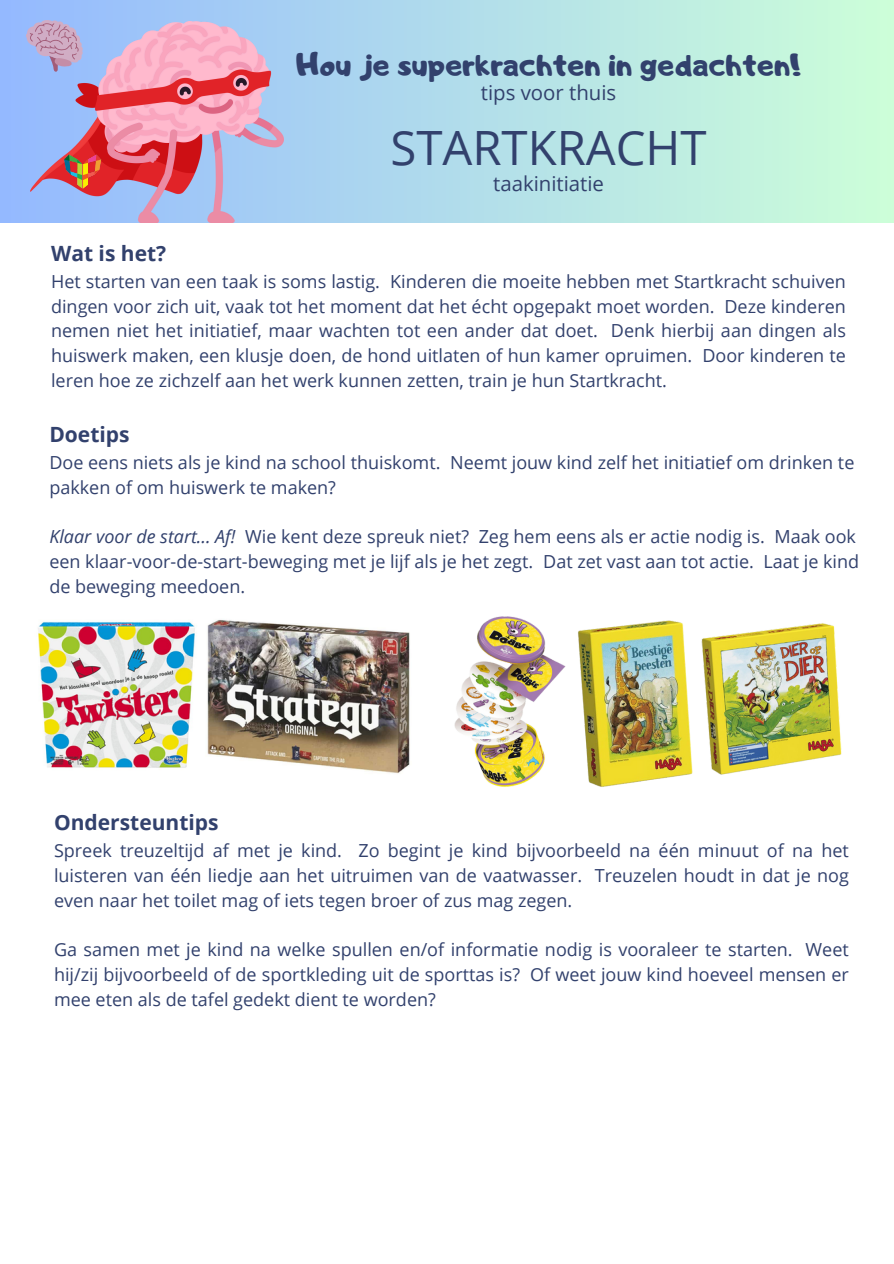
<style>
.page{position:relative;width:894px;height:1264px;background:#fff}
.page>*{position:absolute;margin:0;border:0;box-sizing:border-box;transform-origin:0 0}
.t1{font:47.25px "Open Sans";color:#32416d}
.t2{font:30.75px "Adigiana Toybox";color:#32416d}
.t3{font:700 21px "Open Sans";color:#32416d}
.t4{font:20.4px "Open Sans";color:#32416d}
.t5{font:18px/24.8px "Open Sans";color:#32416d;text-align:justify}
.s1{font-style:italic}
</style>
<div class="page">
<div style="left:0;top:0;width:893px;height:222px;background:linear-gradient(to right,#94b9ff,#cdfed8)"></div>
<img style="left:30px;top:21px;width:253px;height:202px">
<img style="left:54px;top:148px;width:57px;height:54px">
<svg style="left:21px;top:14px;width:68px;height:60px;background:#adaedc"></svg>
<img style="left:38px;top:621px;width:157px;height:149px">
<img style="left:207px;top:620px;width:203px;height:154px">
<img style="left:454px;top:616px;width:112px;height:171px">
<img style="left:578px;top:620px;width:115px;height:167px">
<img style="left:701px;top:623px;width:141px;height:152px">
<p class="t2" style="left:296px;top:45px;width:506px">Hou je superkrachten in gedachten!</p>
<p class="t4" style="left:480px;top:78px;width:137px">tips voor thuis</p>
<h2 class="t1" style="left:390px;top:115px;width:317px">STARTKRACHT</h2>
<h3 class="t4" style="left:493px;top:169px;width:112px">taakinitiatie</h3>
<h1 class="t3" style="left:51px;top:238px;width:117px">Wat is het?</h1>
<h3 class="t5" style="left:51px;top:268px;width:796px">Het starten van een taak is soms lastig. Kinderen die moeite hebben met Startkracht schuiven dingen voor zich uit, vaak tot het moment dat het écht opgepakt moet worden. Deze kinderen nemen niet het initiatief, maar wachten tot een ander dat doet. Denk hierbij aan dingen als huiswerk maken, een klusje doen, de hond uitlaten of hun kamer opruimen. Door kinderen te leren hoe ze zichzelf aan het werk kunnen zetten, train je hun Startkracht.</h3>
<p class="t3" style="left:49px;top:419px;width:82px">Doetips</p>
<p class="t5" style="left:49px;top:449px;width:806px">Doe eens niets als je kind na school thuiskomt. Neemt jouw kind zelf het initiatief om drinken te pakken of om huiswerk te maken?</p>
<p class="t5" style="left:49px;top:524px;width:811px;text-align:left"><span class="s1">Klaar voor de start... Af!</span> Wie kent deze spreuk niet? Zeg hem eens als er actie nodig is. Maak ook een klaar-voor-de-start-beweging met je lijf als je het zegt. Dat zet vast aan tot actie. Laat je kind de beweging meedoen.</p>
<p class="t3" style="left:54px;top:807px;width:166px">Ondersteuntips</p>
<p class="t5" style="left:54px;top:837px;width:796px">Spreek treuzeltijd af met je kind. Zo begint je kind bijvoorbeeld na één minuut of na het luisteren van één liedje aan het uitruimen van de vaatwasser. Treuzelen houdt in dat je nog even naar het toilet mag of iets tegen broer of zus mag zegen.</p>
<p class="t5" style="left:54px;top:936px;width:796px">Ga samen met je kind na welke spullen en/of informatie nodig is vooraleer te starten. Weet hij/zij bijvoorbeeld of de sportkleding uit de sporttas is? Of weet jouw kind hoeveel mensen er mee eten als de tafel gedekt dient te worden?</p>
</div>
